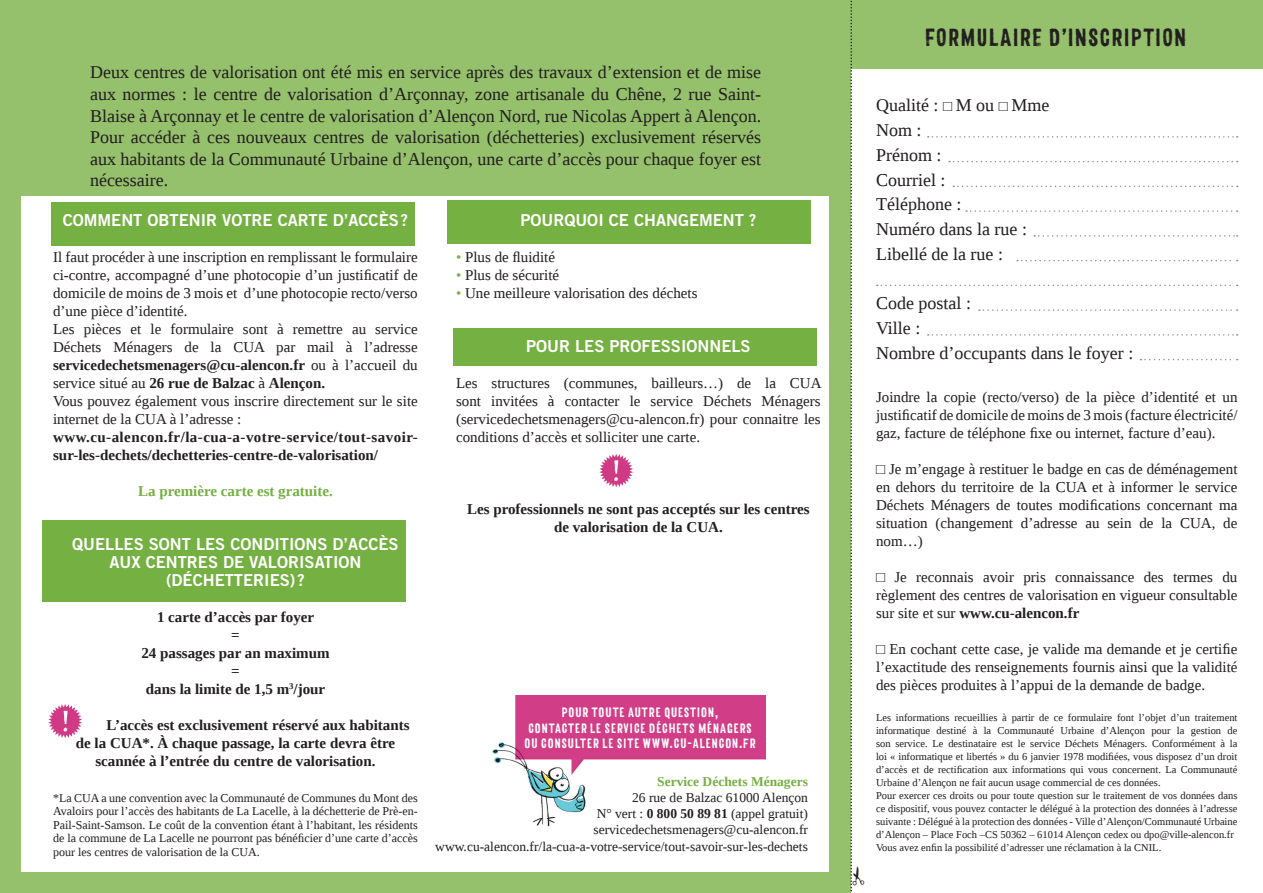
<style>
.page{position:relative;width:1263px;height:893px;background:#fff}
.page>*{position:absolute;margin:0;border:0;box-sizing:border-box;transform-origin:0 0}
.t1{font:24px "Canvas 3 D Sans";letter-spacing:-.03em;color:#231f20}
.t2{font:18px/21.6px "Liberation Serif";color:#231f20;text-align:justify}
.t3{font:16.5px/18px "Trade Gothic LT Std Bd 2";color:#fff;text-align:center}
.t4{font:15px/18px "Liberation Serif";color:#231f20;text-align:justify}
.t5{font:700 15px/18px "Liberation Serif";color:#231f20}
.t6{font:700 15px "Liberation Serif";color:#75b042}
.t7{font:13.5px "Liberation Serif";color:#231f20}
.t8{font:700 13.5px "Liberation Serif";color:#75b042}
.t9{font:13.05px "Canvas 3 D Sans";letter-spacing:-.02em;color:#fff}
.t10{font:12px/13.5px "Liberation Serif";color:#231f20;text-align:justify}
.t11{font:10.5px/13px "Liberation Serif";color:#231f20;text-align:justify}
.s1{font-weight:700}
.s2{color:#75b042}
.s3{font-size:15px}
</style>
<div class="page">
<div style="left:0;top:0;width:850px;height:893px;background:#95c06c"></div>
<div style="left:21px;top:196px;width:808px;height:675px;background:#fff"></div>
<div style="left:51px;top:202px;width:364px;height:43px;background:#75b042"></div>
<div style="left:43px;top:521px;width:363px;height:81px;background:#75b042"></div>
<div style="left:447px;top:201px;width:364px;height:43px;background:#75b042"></div>
<div style="left:453px;top:328px;width:363px;height:38px;background:#75b042"></div>
<img style="left:492px;top:696px;width:273px;height:131px">
<div style="left:835px;top:0;width:428px;height:68px;background:#95c06c"></div>
<svg style="left:928px;top:136px;width:310px;height:2px"></svg>
<svg style="left:949px;top:161px;width:289px;height:1px"></svg>
<svg style="left:953px;top:186px;width:285px;height:1px"></svg>
<svg style="left:966px;top:210px;width:272px;height:2px"></svg>
<svg style="left:1034px;top:235px;width:204px;height:2px"></svg>
<svg style="left:1017px;top:260px;width:221px;height:1px"></svg>
<svg style="left:877px;top:285px;width:361px;height:1px"></svg>
<svg style="left:979px;top:309px;width:259px;height:2px"></svg>
<svg style="left:928px;top:334px;width:310px;height:2px"></svg>
<svg style="left:1140px;top:359px;width:98px;height:1px"></svg>
<img style="left:599px;top:454px;width:34px;height:33px">
<svg style="left:614px;top:460px;width:4px;height:21px"></svg>
<img style="left:48px;top:704px;width:34px;height:34px">
<svg style="left:63px;top:711px;width:5px;height:21px"></svg>
<svg style="left:850px;top:0;width:15px;height:893px"></svg>
<p class="t2" style="left:90px;top:61px;width:673px">Deux centres de valorisation ont été mis en service après des travaux d’extension et de mise aux normes : le centre de valorisation d’Arçonnay, zone artisanale du Chêne, 2 rue Saint-Blaise à Arçonnay et le centre de valorisation d’Alençon Nord, rue Nicolas Appert à Alençon.</p>
<p class="t2" style="left:90px;top:126px;width:673px">Pour accéder à ces nouveaux centres de valorisation (déchetteries) exclusivement réservés aux habitants de la Communauté Urbaine d’Alençon, une carte d’accès pour chaque foyer est nécessaire.</p>
<p class="t3" style="left:63px;top:211px;width:347px">COMMENT OBTENIR VOTRE CARTE D’ACCÈS?</p>
<p class="t4" style="left:53px;top:248px;width:366px">Il faut procéder à une inscription en remplissant le formulaire ci-contre, accompagné d’une photocopie d’un justificatif de domicile de moins de 3 mois et d’une photocopie recto/verso d’une pièce d’identité.</p>
<p class="t4" style="left:53px;top:320px;width:366px">Les pièces et le formulaire sont à remettre au service Déchets Ménagers de la CUA par mail à l’adresse <span class="s1">servicedechetsmenagers@cu-alencon.fr</span> ou à l’accueil du service situé au <span class="s1">26 rue de Balzac</span> à <span class="s1">Alençon.</span></p>
<p class="t4" style="left:53px;top:392px;width:366px">Vous pouvez également vous inscrire directement sur le site internet de la CUA à l’adresse :</p>
<p class="t5" style="left:53px;top:428px;width:366px">www.cu-alencon.fr/la-cua-a-votre-service/tout-savoir&shy;sur-les-dechets/dechetteries-centre-de-valorisation/</p>
<p class="t6" style="left:138px;top:481px;width:196px">La première carte est gratuite.</p>
<p class="t3" style="left:72px;top:535px;width:328px">QUELLES SONT LES CONDITIONS D’ACCÈS</p>
<p class="t3" style="left:109px;top:553px;width:253px">AUX CENTRES DE VALORISATION (DÉCHETTERIES) ?</p>
<p class="t5" style="left:157px;top:608px;width:159px">1 carte d’accès par foyer</p>
<p class="t5" style="left:231px;top:626px;width:10px">=</p>
<p class="t5" style="left:141px;top:644px;width:190px">24 passages par an maximum</p>
<p class="t5" style="left:231px;top:662px;width:10px">=</p>
<p class="t5" style="left:146px;top:680px;width:181px">dans la limite de 1,5 m<sup>3</sup>/jour</p>
<p class="t5" style="left:106px;top:716px;width:305px">L’accès est exclusivement réservé aux habitants</p>
<p class="t5" style="left:76px;top:734px;width:321px">de la CUA*. À chaque passage, la carte devra être</p>
<p class="t5" style="left:95px;top:752px;width:282px">scannée à l’entrée du centre de valorisation.</p>
<p class="t10" style="left:53px;top:791px;width:366px">*La CUA a une convention avec la Communauté de Communes du Mont des Avaloirs pour l’accès des habitants de La Lacelle, à la déchetterie de Prè-en-Pail-Saint-Samson. Le coût de la convention étant à l’habitant, les résidents de la commune de La Lacelle ne pourront pas bénéficier d’une carte d’accès pour les centres de valorisation de la CUA.</p>
<p class="t3" style="left:520px;top:211px;width:237px">POURQUOI CE CHANGEMENT ?</p>
<p class="t4" style="left:456px;top:248px;width:101px"><span class="s2">•</span> Plus de fluidité</p>
<p class="t4" style="left:456px;top:266px;width:105px"><span class="s2">•</span> Plus de sécurité</p>
<p class="t4" style="left:456px;top:284px;width:243px"><span class="s2">•</span> Une meilleure valorisation des déchets</p>
<p class="t3" style="left:526px;top:337px;width:226px">POUR LES PROFESSIONNELS</p>
<p class="t4" style="left:456px;top:374px;width:367px">Les structures (communes, bailleurs…) de la CUA sont invitées à contacter le service Déchets Ménagers (servicedechetsmenagers@cu-alencon.fr) pour connaitre les conditions d’accès et solliciter une carte.</p>
<p class="t5" style="left:467px;top:500px;width:344px">Les professionnels ne sont pas acceptés sur les centres</p>
<p class="t5" style="left:554px;top:518px;width:170px">de valorisation de la CUA.</p>
<p class="t9" style="left:562px;top:704px;width:159px">POUR TOUTE AUTRE QUESTION,</p>
<p class="t9" style="left:528px;top:720px;width:226px">CONTACTER LE SERVICE DÉCHETS MÉNAGERS</p>
<p class="t9" style="left:524px;top:736px;width:234px">OU CONSULTER LE SITE WWW.CU-ALENCON.FR</p>
<p class="t8" style="left:657px;top:772px;width:152px">Service Déchets Ménagers</p>
<p class="t7" style="left:632px;top:789px;width:177px">26 rue de Balzac 61000 Alençon</p>
<p class="t7" style="left:597px;top:805px;width:213px">N° vert : <span class="s1">0 800 50 89 81</span> (appel gratuit)</p>
<p class="t7" style="left:593px;top:821px;width:216px">servicedechetsmenagers@cu-alencon.fr</p>
<p class="t7" style="left:435px;top:837px;width:374px">www.cu-alencon.fr/la-cua-a-votre-service/tout-savoir-sur-les-dechets</p>
<p class="t1" style="left:925px;top:23px;width:265px">FORMULAIRE D’INSCRIPTION</p>
<p class="t2" style="left:876px;top:94px;width:175px">Qualité : <span class="s3">□</span> M ou <span class="s3">□</span> Mme</p>
<p class="t2" style="left:876px;top:119px;width:47px">Nom :</p>
<p class="t2" style="left:876px;top:144px;width:67px">Prénom :</p>
<p class="t2" style="left:876px;top:169px;width:71px">Courriel :</p>
<p class="t2" style="left:876px;top:193px;width:87px">Téléphone :</p>
<p class="t2" style="left:876px;top:218px;width:152px">Numéro dans la rue :</p>
<p class="t2" style="left:876px;top:243px;width:128px">Libellé de la rue :</p>
<p class="t2" style="left:876px;top:292px;width:97px">Code postal :</p>
<p class="t2" style="left:876px;top:317px;width:46px">Ville :</p>
<p class="t2" style="left:876px;top:342px;width:259px">Nombre d’occupants dans le foyer :</p>
<p class="t4" style="left:876px;top:388px;width:363px">Joindre la copie (recto/verso) de la pièce d’identité et un justificatif de domicile de moins de 3 mois (facture électricité/ gaz, facture de téléphone fixe ou internet, facture d’eau).</p>
<p class="t4" style="left:876px;top:460px;width:363px">□ Je m’engage à restituer le badge en cas de déménagement en dehors du territoire de la CUA et à informer le service Déchets Ménagers de toutes modifications concernant ma situation (changement d’adresse au sein de la CUA, de nom…)</p>
<p class="t4" style="left:876px;top:568px;width:363px">□ Je reconnais avoir pris connaissance des termes du règlement des centres de valorisation en vigueur consultable sur site et sur <span class="s1">www.cu-alencon.fr</span></p>
<p class="t4" style="left:876px;top:640px;width:363px">□ En cochant cette case, je valide ma demande et je certifie l’exactitude des renseignements fournis ainsi que la validité des pièces produites à l’appui de la demande de badge.</p>
<p class="t11" style="left:876px;top:711px;width:363px">Les informations recueillies à partir de ce formulaire font l’objet d’un traitement informatique destiné à la Communauté Urbaine d’Alençon pour la gestion de son service. Le destinataire est le service Déchets Ménagers. Conformément à la loi « informatique et libertés » du 6 janvier 1978 modifiées, vous disposez d’un droit d’accès et de rectification aux informations qui vous concernent. La Communauté Urbaine d’Alençon ne fait aucun usage commercial de ces données.</p>
<p class="t11" style="left:876px;top:789px;width:363px">Pour exercer ces droits ou pour toute question sur le traitement de vos données dans ce dispositif, vous pouvez contacter le délégué à la protection des données à l’adresse suivante : Délégué à la protection des données - Ville d’Alençon/Communauté Urbaine d’Alençon – Place Foch –CS 50362 – 61014 Alençon cedex ou dpo@ville-alencon.fr</p>
<p class="t11" style="left:876px;top:841px;width:287px">Vous avez enfin la possibilité d’adresser une réclamation à la CNIL.</p>
</div>
